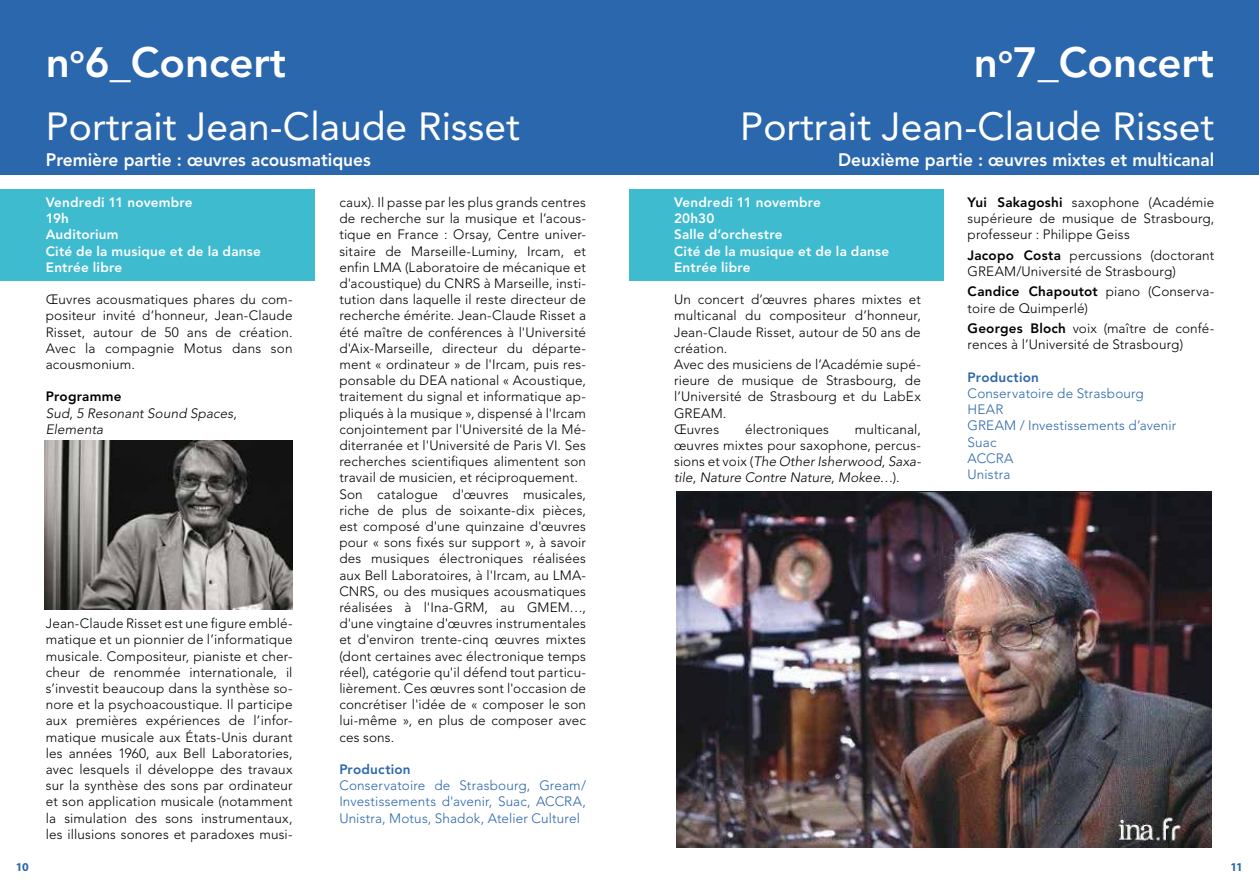
<style>
.page{position:relative;width:1259px;height:893px;background:#fff}
.page>*{position:absolute;margin:0;border:0;box-sizing:border-box;transform-origin:0 0}
.t1{font:800 42px "Avenir";color:#fff}
.t2{font:39px "Avenir";color:#fff}
.t3{font:800 18px "Avenir";color:#fff;scale:.96 1}
.t4{font:300 13.5px/16.2px "Avenir";letter-spacing:.01em;color:#000}
.t5{font:300 13.5px/16.2px "Avenir";letter-spacing:.01em;color:#2b67ac}
.t6{font:800 13.5px/16.2px "Avenir";letter-spacing:.015em;color:#fff}
.t7{font:italic 300 13.5px/16.2px "Avenir";letter-spacing:.01em;color:#000}
.t8{font:800 13.5px "Avenir";letter-spacing:.015em;color:#2b67ac}
.t9{font:700 12px "Myriad Pro";color:#2b67ac}
.s1{font-weight:800;font-style:normal}
.s2{font-style:normal}
.s3{font-style:italic}
.s4{font-weight:800}
</style>
<div class="page">
<div style="left:629px;top:189px;width:315px;height:92px;background:#3fbbd0"></div>
<div style="left:629px;top:0;width:630px;height:174px;background:#2b67ac"></div>
<div style="left:0;top:189px;width:315px;height:92px;background:#3fbbd0"></div>
<div style="left:0;top:0;width:629px;height:174px;background:#2b67ac"></div>
<img style="left:45px;top:440px;width:247px;height:170px">
<img style="left:676px;top:491px;width:536px;height:357px">
<h1 class="t1" style="left:46px;top:37px;width:242px">n<sup>o</sup>6_Concert</h1>
<h2 class="t2" style="left:46px;top:104px;width:475px">Portrait Jean-Claude Risset</h2>
<h3 class="t3" style="left:46px;top:149px;width:340px">Première partie : œuvres acousmatiques</h3>
<p class="t6" style="left:46px;top:194px;width:216px">Vendredi 11 novembre<br>19h<br>Auditorium<br>Cité de la musique et de la danse<br>Entrée libre</p>
<p class="t4" style="left:46px;top:291px;width:248px;text-align:justify">Œuvres acousmatiques phares du com&shy;positeur invité d’honneur, Jean-Claude Risset, autour de 50 ans de création.<br>Avec la compagnie Motus dans son acousmonium.</p>
<p class="t7" style="left:46px;top:389px;width:192px"><span class="s1">Programme<br></span>Sud<span class="s2">,</span> 5 Resonant Sound Spaces<span class="s2">,<br></span>Elementa</p>
<p class="t4" style="left:46px;top:615px;width:248px;text-align:justify">Jean-Claude Risset est une figure emblé&shy;matique et un pionnier de l’informatique musicale. Compositeur, pianiste et cher&shy;cheur de renommée internationale, il s’investit beaucoup dans la synthèse so&shy;nore et la psychoacoustique. Il participe aux premières expériences de l’infor&shy;matique musicale aux États-Unis durant les années 1960, aux Bell Laboratories, avec lesquels il développe des travaux sur la synthèse des sons par ordinateur et son application musicale (notamment la simulation des sons instrumentaux, les illusions sonores et paradoxes musi-</p>
<p class="t4" style="left:339px;top:194px;width:248px">caux). Il passe par les plus grands centres de recherche sur la musique et l’acous&shy;tique en France : Orsay, Centre univer&shy;sitaire de Marseille-Luminy, Ircam, et enfin LMA (Laboratoire de mécanique et d'acoustique) du CNRS à Marseille, insti&shy;tution dans laquelle il reste directeur de recherche émérite. Jean-Claude Risset a été maître de conférences à l'Université d'Aix-Marseille, directeur du départe&shy;ment « ordinateur » de l'Ircam, puis res&shy;ponsable du DEA national « Acoustique, traitement du signal et informatique ap&shy;pliqués à la musique », dispensé à l'Ircam conjointement par l'Université de la Mé&shy;diterranée et l'Université de Paris VI. Ses recherches scientifiques alimentent son travail de musicien, et réciproquement.<br>Son catalogue d'œuvres musicales, riche de plus de soixante-dix pièces, est composé d'une quinzaine d'œuvres pour « sons fixés sur support », à savoir des musiques électroniques réalisées aux Bell Laboratoires, à l'Ircam, au LMA-CNRS, ou des musiques acousmatiques réalisées à l'Ina-GRM, au GMEM…, d'une vingtaine d'œuvres instrumentales et d'environ trente-cinq œuvres mixtes (dont certaines avec électronique temps réel), catégorie qu'il défend tout particu&shy;lièrement. Ces œuvres sont l'occasion de concrétiser l'idée de « composer le son lui-même », en plus de composer avec ces sons.</p>
<p class="t8" style="left:339px;top:761px;width:73px">Production</p>
<p class="t5" style="left:339px;top:777px;width:248px;text-align:justify">Conservatoire de Strasbourg, Gream/ Investissements d'avenir, Suac, ACCRA, Unistra, Motus, Shadok, Atelier Culturel</p>
<h1 class="t1" style="left:974px;top:37px;width:242px">n<sup>o</sup>7_Concert</h1>
<h2 class="t2" style="left:740px;top:104px;width:475px">Portrait Jean-Claude Risset</h2>
<h3 class="t3" style="left:838px;top:149px;width:393px">Deuxième partie : œuvres mixtes et multicanal</h3>
<p class="t6" style="left:674px;top:194px;width:216px">Vendredi 11 novembre<br>20h30<br>Salle d’orchestre<br>Cité de la musique et de la danse<br>Entrée libre</p>
<p class="t4" style="left:674px;top:291px;width:248px">Un concert d’œuvres phares mixtes et multicanal du compositeur d’honneur,<br>Jean-Claude Risset, autour de 50 ans de création.<br>Avec des musiciens de l’Académie supé&shy;rieure de musique de Strasbourg, de l’Université de Strasbourg et du LabEx<br>GREAM.<br>Œuvres</p>
<p class="t4" style="left:674px;top:421px;width:248px;text-align:justify;text-indent:181px">multicanal, œuvres mixtes pour saxophone, percus&shy;sions et voix (<span class="s3">The Other Isherwood</span>, <span class="s3">Saxa&shy;tile</span>, <span class="s3">Nature Contre Nature</span>, <span class="s3">Mokee</span>…).</p>
<p class="t4" style="left:745px;top:421px;width:85px">électroniques</p>
<p class="t4" style="left:967px;top:194px;width:248px;text-align:justify"><span class="s4">Yui Sakagoshi</span> saxophone (Académie supérieure de musique de Strasbourg, professeur : Philippe Geiss</p>
<p class="t4" style="left:967px;top:247px;width:248px"><span class="s4">Jacopo Costa</span> percussions (doctorant<br>GREAM/Université de Strasbourg)</p>
<p class="t4" style="left:967px;top:284px;width:248px"><span class="s4">Candice Chapoutot</span> piano (Conserva&shy;toire de Quimperlé)</p>
<p class="t4" style="left:967px;top:320px;width:248px"><span class="s4">Georges Bloch</span> voix (maître de confé&shy;rences à l’Université de Strasbourg)</p>
<p class="t8" style="left:967px;top:369px;width:73px">Production</p>
<p class="t5" style="left:967px;top:385px;width:210px">Conservatoire de Strasbourg<br>HEAR<br>GREAM / Investissements d’avenir<br>Suac<br>ACCRA<br>Unistra</p>
<p class="t9" style="left:16px;top:860px;width:14px">10</p>
<p class="t9" style="left:1230px;top:860px;width:14px">11</p>
</div>
